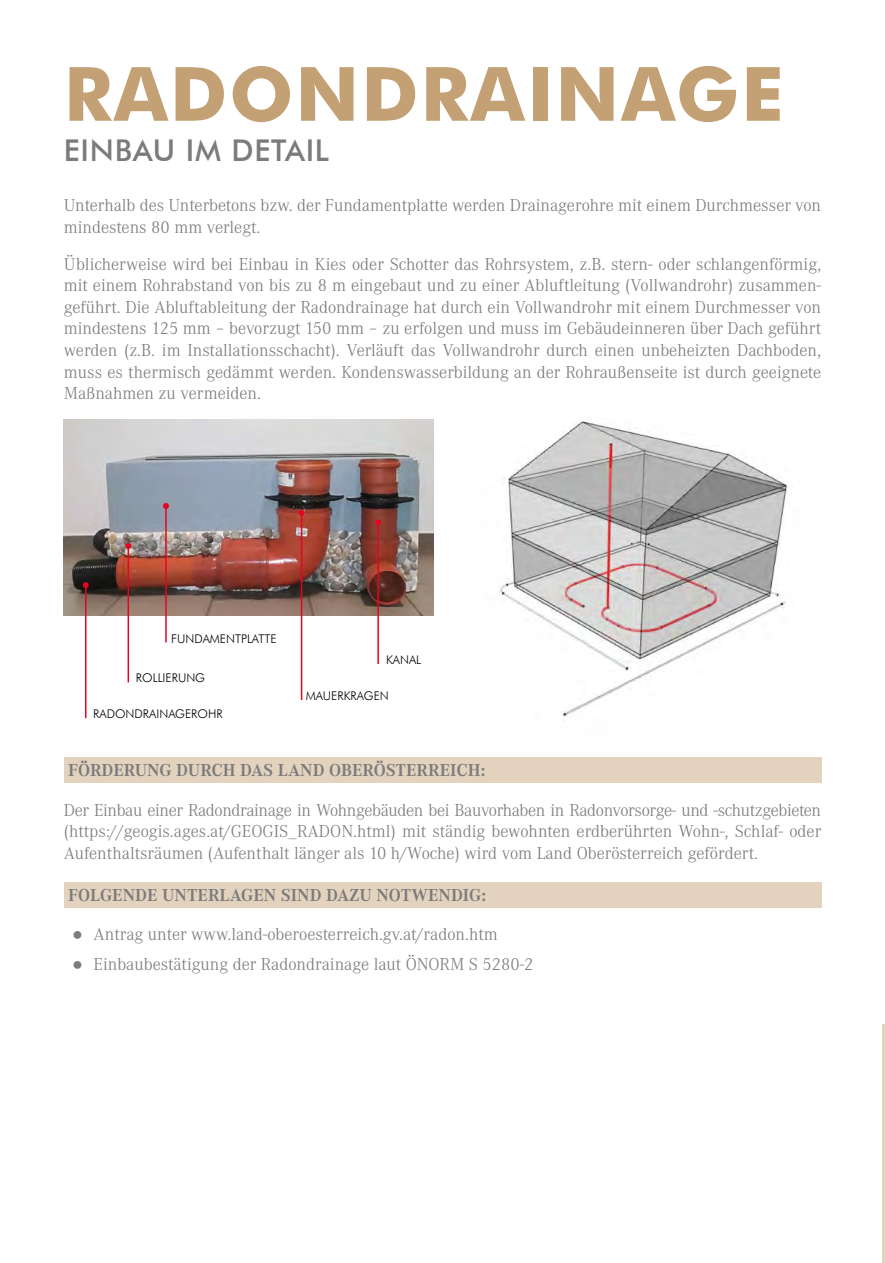
<style>
.page{position:relative;width:885px;height:1263px;background:#fff}
.page>*{position:absolute;margin:0;border:0;box-sizing:border-box;transform-origin:0 0}
.H1_Titel{font:700 75px "Futura BT";letter-spacing:.025em;color:#c3a174}
.H2_Untertitel{font:500 30px "Futura BT";letter-spacing:.025em;color:#7c7b7b}
.Fließtext{font:300 18px/21.6px "Corporate A";color:#7c7b7b;text-align:justify}
.Überschrift_1{font:700 18px "Corporate A";color:#7c7b7b}
.t1{font:300 12px "Futura BT";color:#000}
.s1{font-family:"Arial Narrow";font-weight:400}
</style>
<div class="page">
<div style="left:64px;top:882px;width:757px;height:26px;background:#e3d3be"></div>
<div style="left:64px;top:757px;width:757px;height:26px;background:#e3d3be"></div>
<hr style="left:882px;top:1024px;width:2px;height:239px;background:#e3d3be">
<img style="left:499px;top:420px;width:289px;height:297px">
<img style="left:64px;top:420px;width:369px;height:195px">
<hr style="left:301px;top:513px;width:1px;height:187px;background:#e40521">
<svg style="left:298px;top:510px;width:6px;height:6px"></svg>
<hr style="left:127px;top:546px;width:2px;height:136px;background:#e40521">
<svg style="left:125px;top:543px;width:6px;height:6px"></svg>
<hr style="left:165px;top:506px;width:2px;height:136px;background:#e40521">
<svg style="left:163px;top:503px;width:6px;height:6px"></svg>
<hr style="left:85px;top:585px;width:1px;height:133px;background:#e40521">
<svg style="left:83px;top:582px;width:6px;height:6px"></svg>
<hr style="left:377px;top:522px;width:2px;height:142px;background:#e40521">
<svg style="left:375px;top:519px;width:6px;height:6px"></svg>
<h1 class="H1_Titel" style="left:64px;top:49px;width:721px">RADONDRAINAGE</h1>
<h2 class="H2_Untertitel" style="left:64px;top:132px;width:267px">EINBAU IM DETAIL</h2>
<p class="Fließtext" style="left:64px;top:195px;width:758px">Unterhalb des Unterbetons bzw. der Fundamentplatte werden Drainagerohre mit einem Durchmesser von mindestens 80 mm verlegt.</p>
<p class="Fließtext" style="left:64px;top:253px;width:758px">Üblicherweise wird bei Einbau in Kies oder Schotter das Rohrsystem, z.B. stern- oder schlangenförmig, mit einem Rohrabstand von bis zu 8 m eingebaut und zu einer Abluftleitung (Vollwandrohr) zusammen&shy;geführt. Die Abluftableitung der Radondrainage hat durch ein Vollwandrohr mit einem Durchmesser von mindestens 125 mm – bevorzugt 150 mm – zu erfolgen und muss im Gebäudeinneren über Dach geführt werden (z.B. im Installationsschacht). Verläuft das Vollwandrohr durch einen unbeheizten Dachboden, muss es thermisch gedämmt werden. Kondenswasserbildung an der Rohraußenseite ist durch geeignete Maßnahmen zu vermeiden.</p>
<p class="t1" style="left:171px;top:631px;width:107px">FUNDAMENTPLATTE</p>
<p class="t1" style="left:136px;top:671px;width:71px">ROLLIERUNG</p>
<p class="t1" style="left:93px;top:706px;width:131px">RADONDRAINAGEROHR</p>
<p class="t1" style="left:386px;top:652px;width:37px">KANAL</p>
<p class="t1" style="left:306px;top:688px;width:84px">MAUERKRAGEN</p>
<h2 class="Überschrift_1" style="left:68px;top:760px;width:419px">FÖRDERUNG DURCH DAS LAND OBERÖSTERREICH:</h2>
<p class="Fließtext" style="left:64px;top:799px;width:758px">Der Einbau einer Radondrainage in Wohngebäuden bei Bauvorhaben in Radonvorsorge- und -schutzgebieten (https://geogis.ages.at/GEOGIS_RADON.html) mit ständig bewohnten erdberührten Wohn-, Schlaf- oder Aufenthaltsräumen (Aufenthalt länger als 10 h/Woche) wird vom Land Oberösterreich gefördert.</p>
<h2 class="Überschrift_1" style="left:68px;top:885px;width:419px">FOLGENDE UNTERLAGEN SIND DAZU NOTWENDIG:</h2>
<p class="Fließtext" style="left:72px;top:924px;width:427px"><span class="s1">●</span> Antrag unter www.land-oberoesterreich.gv.at/radon.htm</p>
<p class="Fließtext" style="left:72px;top:954px;width:462px"><span class="s1">●</span> Einbaubestätigung der Radondrainage laut ÖNORM S 5280-2</p>
</div>
